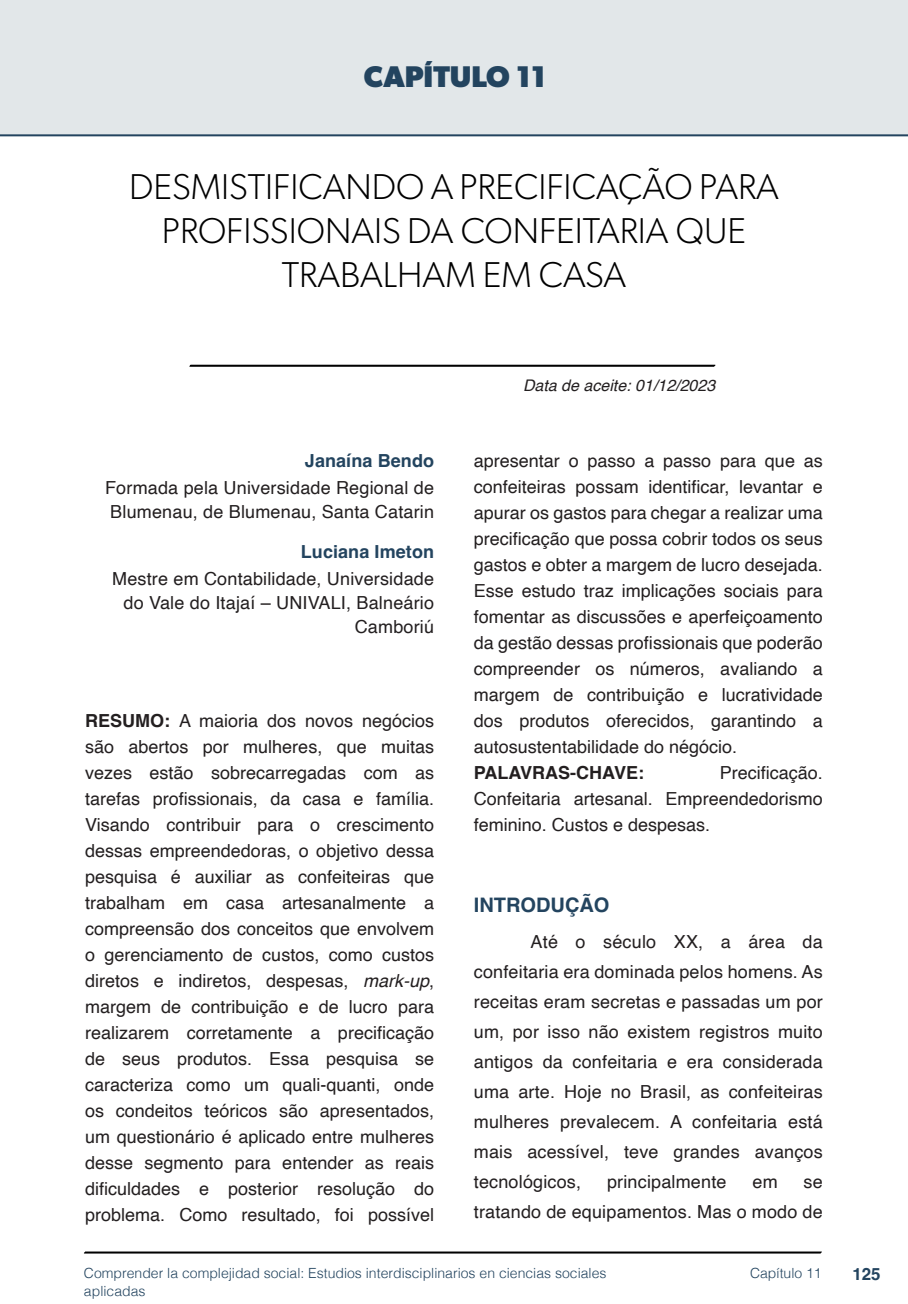
<style>
.page{position:relative;width:908px;height:1304px;background:#fff}
.page>*{position:absolute;margin:0;border:0;box-sizing:border-box;transform-origin:0 0}
.nome_artigos{font:300 36px/44px "Gibson";color:#000;text-align:center}
.capítulos{font:700 30px "Gibson";color:#23445f}
.TITULOS{font:700 20px "Helvetica";color:#23445f}
.Resumos_e_PC_TXT{font:18px/26px "Helvetica";color:#231f20;text-align:justify}
.txt{font:18px/30px "Helvetica";letter-spacing:.01em;color:#231f20;text-align:justify}
.info_autores{font:18px/24px "Helvetica";letter-spacing:.01em;color:#231f20}
.nome_autores{font:700 18px "Helvetica";letter-spacing:.005em;color:#23445f}
.Resumos_e_PC_TXT-2{font:700 18px "Helvetica";color:#231f20}
.t1{font:700 16.8px "Helvetica";color:#23445f}
.t2{font:italic 16px "Helvetica";color:#231f20}
.t3{font:300 14px/18px "Helvetica";color:#23445f}
.s1{font-weight:700}
.s2{font-style:italic}
</style>
<div class="page">
<svg style="left:84px;top:1251px;width:737px;height:3px;background:#515151"></svg>
<div style="left:0;top:0;width:907px;height:136px;background:#e2e7e9"></div>
<svg style="left:189px;top:364px;width:526px;height:3px;background:#4f4f4f"></svg>
<div style="left:44px;top:72px;width:68px;height:61px;background:#e2e7e9"></div>
<p class="capítulos" style="left:364px;top:58px;width:183px">CAPÍTULO 11</p>
<p class="nome_artigos" style="left:129px;top:164px;width:650px">DESMISTIFICANDO A PRECIFICAÇÃO PARA<br>PROFISSIONAIS DA CONFEITARIA QUE<br>TRABALHAM EM CASA</p>
<p class="nome_autores" style="left:305px;top:450px;width:131px">Janaína Bendo</p>
<p class="info_autores" style="left:105px;top:477px;width:330px">Formada pela Universidade Regional de<br>Blumenau, de Blumenau, Santa Catarin</p>
<p class="nome_autores" style="left:301px;top:540px;width:135px">Luciana Imeton</p>
<p class="info_autores" style="left:112px;top:567px;width:323px;text-align:right">Mestre em Contabilidade, Universidade do Vale do Itajaí – UNIVALI, Balneário<br>Camboriú</p>
<p class="Resumos_e_PC_TXT" style="left:85px;top:708px;width:350px"><span class="s1">RESUMO:</span> A maioria dos novos negócios são abertos por mulheres, que muitas vezes estão sobrecarregadas com as tarefas profissionais, da casa e família.<br>Visando contribuir para o crescimento dessas empreendedoras, o objetivo dessa pesquisa é auxiliar as confeiteiras que trabalham em casa artesanalmente a compreensão dos conceitos que envolvem o gerenciamento de custos, como custos diretos e indiretos, despesas, <span class="s2">mark-up</span>, margem de contribuição e de lucro para realizarem corretamente a precificação de seus produtos. Essa pesquisa se caracteriza como um quali-quanti, onde os condeitos teóricos são apresentados, um questionário é aplicado entre mulheres desse segmento para entender as reais dificuldades e posterior resolução do problema. Como resultado, foi possível</p>
<p class="t2" style="left:523px;top:373px;width:194px">Data de aceite: 01/12/2023</p>
<p class="Resumos_e_PC_TXT" style="left:473px;top:448px;width:350px">apresentar o passo a passo para que as confeiteiras possam identificar, levantar e apurar os gastos para chegar a realizar uma precificação que possa cobrir todos os seus gastos e obter a margem de lucro desejada.<br>Esse estudo traz implicações sociais para fomentar as discussões e aperfeiçoamento da gestão dessas profissionais que poderão compreender os números, avaliando a margem de contribuição e lucratividade dos produtos oferecidos, garantindo a autosustentabilidade do négócio.</p>
<p class="Resumos_e_PC_TXT-2" style="left:473px;top:762px;width:172px">PALAVRAS-CHAVE:</p>
<p class="Resumos_e_PC_TXT" style="left:473px;top:760px;width:350px;text-indent:246px">Precificação.<br>Confeitaria artesanal. Empreendedorismo feminino. Custos e despesas.</p>
<p class="TITULOS" style="left:473px;top:893px;width:137px">INTRODUÇÃO</p>
<p class="txt" style="left:473px;top:927px;width:350px;text-indent:57px">Até o século XX, a área da confeitaria era dominada pelos homens. As receitas eram secretas e passadas um por um, por isso não existem registros muito antigos da confeitaria e era considerada uma arte. Hoje no Brasil, as confeiteiras mulheres prevalecem. A confeitaria está mais acessível, teve grandes avanços tecnológicos,</p>
<p class="txt" style="left:606px;top:1167px;width:121px">principalmente</p>
<p class="txt" style="left:752px;top:1167px;width:27px">em</p>
<p class="txt" style="left:473px;top:1167px;width:350px;text-align:right">se<br>tratando de equipamentos. Mas o modo de</p>
<p class="t3" style="left:84px;top:1263px;width:524px">Comprender la complejidad social: Estudios interdisciplinarios en ciencias sociales aplicadas</p>
<p class="t3" style="left:749px;top:1263px;width:73px">Capítulo 11</p>
<p class="t1" style="left:851px;top:1264px;width:30px">125</p>
</div>
